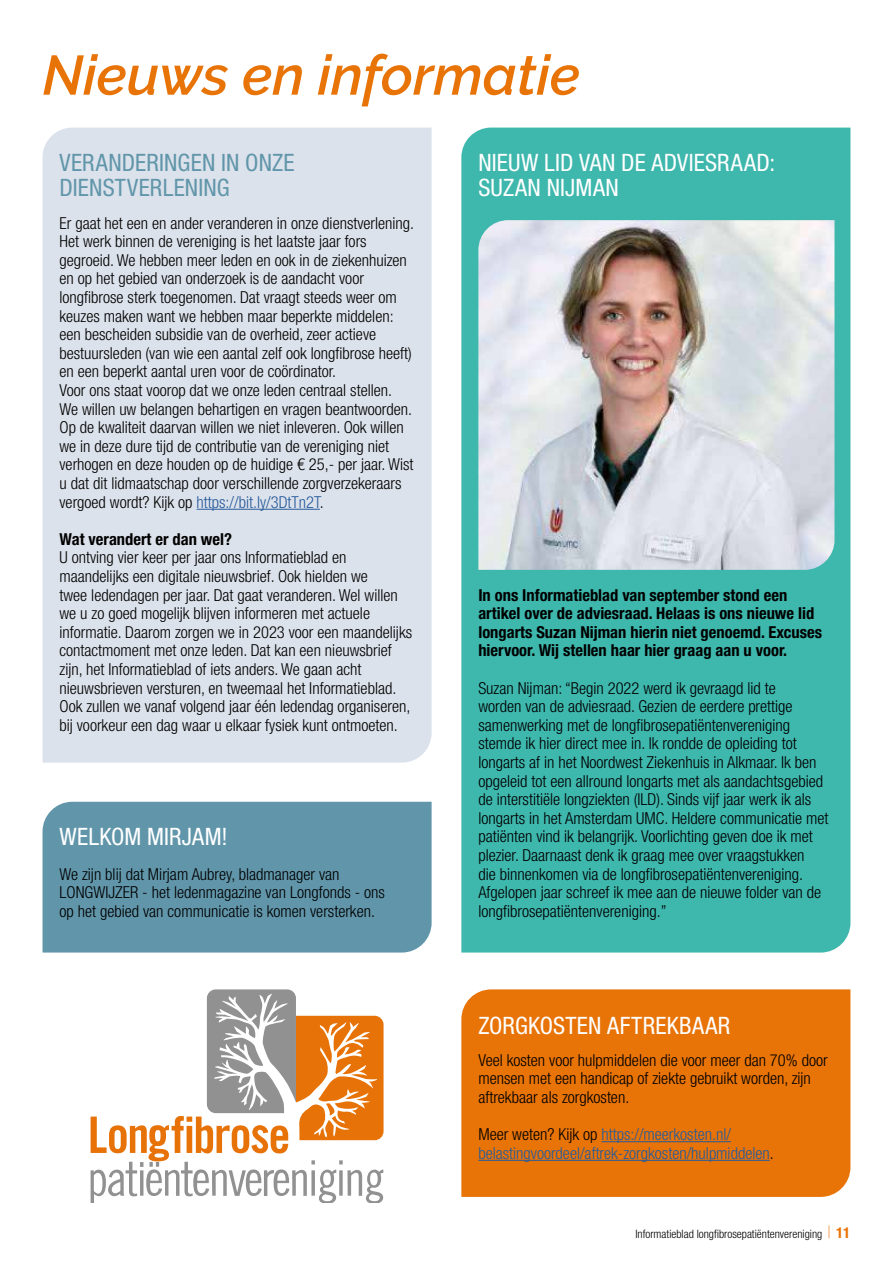
<style>
.page{position:relative;width:893px;height:1263px;background:#fff}
.page>*{position:absolute;margin:0;border:0;box-sizing:border-box;transform-origin:0 0}
.t1{font:italic 600 55.5px "Raleway";color:#e87307}
.t2{font:condensed 24px/25.5px "Helvetica Neue LT Std";letter-spacing:.01em;color:#fff}
.t3{font:condensed 24px/25.5px "Helvetica Neue LT Std";letter-spacing:.005em;color:#6196aa}
.t4{font:300 condensed 16.5px/18.6px "Helvetica Neue LT Std";color:#000}
.t5{font:700 condensed 16.5px/18.6px "Helvetica Neue LT Std";color:#000}
.t6{font:300 condensed 16.5px/18.6px "Helvetica Neue LT Std";color:#275b9b}
.t7{font:300 condensed 11.7px "Helvetica Neue LT Std";color:#000}
.s1{color:#275b9b}
.s2{color:#000}
.s3{font-size:17.4px;color:#e87307}
.s4{font-weight:700;font-size:15px;color:#e87307}
</style>
<div class="page">
<div style="left:43px;top:128px;width:389px;height:635px;background:#dce2eb"></div>
<hr style="left:197px;top:509px;width:123px;height:1px;background:#275b9b">
<div style="left:43px;top:802px;width:389px;height:150px;background:#6196aa"></div>
<div style="left:461px;top:989px;width:389px;height:208px;background:#e87307"></div>
<hr style="left:601px;top:1141px;width:130px;height:1px;background:#275b9b">
<hr style="left:478px;top:1160px;width:292px;height:1px;background:#275b9b">
<div style="left:461px;top:128px;width:389px;height:824px;background:#3eb7ad"></div>
<img style="left:478px;top:220px;width:356px;height:350px">
<svg style="left:91px;top:989px;width:293px;height:213px"></svg>
<h1 class="t1" style="left:43px;top:43px;width:539px">Nieuws en informatie</h1>
<h2 class="t3" style="left:60px;top:149px;width:237px">VERANDERINGEN IN ONZE<br>DIENSTVERLENING</h2>
<p class="t4" style="left:60px;top:213px;width:356px">Er gaat het een en ander veranderen in onze dienstverlening.<br>Het werk binnen de vereniging is het laatste jaar fors gegroeid. We hebben meer leden en ook in de ziekenhuizen en op het gebied van onderzoek is de aandacht voor longfibrose sterk toegenomen. Dat vraagt steeds weer om keuzes maken want we hebben maar beperkte middelen: een bescheiden subsidie van de overheid, zeer actieve bestuursleden (van wie een aantal zelf ook longfibrose heeft) en een beperkt aantal uren voor de coördinator.<br>Voor ons staat voorop dat we onze leden centraal stellen.<br>We willen uw belangen behartigen en vragen beantwoorden.<br>Op de kwaliteit daarvan willen we niet inleveren. Ook willen we in deze dure tijd de contributie van de vereniging niet verhogen en deze houden op de huidige € 25,- per jaar. Wist u dat dit lidmaatschap door verschillende zorgverzekeraars vergoed wordt? Kijk op <span class="s1">https://bit.ly/3DtTn2T</span>.</p>
<p class="t5" style="left:60px;top:529px;width:174px">Wat verandert er dan wel?</p>
<p class="t4" style="left:60px;top:548px;width:354px">U ontving vier keer per jaar ons Informatieblad en maandelijks een digitale nieuwsbrief. Ook hielden we<br>twee ledendagen per jaar. Dat gaat veranderen. Wel willen we u zo goed mogelijk blijven informeren met actuele informatie. Daarom zorgen we in 2023 voor een maandelijks contactmoment met onze leden. Dat kan een nieuwsbrief zijn, het Informatieblad of iets anders. We gaan acht nieuwsbrieven versturen, en tweemaal het Informatieblad.<br>Ook zullen we vanaf volgend jaar één ledendag organiseren, bij voorkeur een dag waar u elkaar fysiek kunt ontmoeten.</p>
<h2 class="t2" style="left:60px;top:823px;width:170px">WELKOM MIRJAM!</h2>
<p class="t4" style="left:60px;top:864px;width:327px">We zijn blij dat Mirjam Aubrey, bladmanager van<br>LONGWIJZER - het ledenmagazine van Longfonds - ons op het gebied van communicatie is komen versterken.</p>
<h2 class="t2" style="left:478px;top:149px;width:298px">NIEUW LID VAN DE ADVIESRAAD:<br>SUZAN NIJMAN</h2>
<p class="t5" style="left:478px;top:585px;width:345px">In ons Informatieblad van september stond een artikel over de adviesraad. Helaas is ons nieuwe lid longarts Suzan Nijman hierin niet genoemd. Excuses hiervoor. Wij stellen haar hier graag aan u voor.</p>
<p class="t4" style="left:478px;top:678px;width:352px">Suzan Nijman: “Begin 2022 werd ik gevraagd lid te<br>worden van de adviesraad. Gezien de eerdere prettige samenwerking met de longfibrosepatiëntenvereniging stemde ik hier direct mee in. Ik rondde de opleiding tot longarts af in het Noordwest Ziekenhuis in Alkmaar. Ik ben opgeleid tot een allround longarts met als aandachtsgebied de interstitiële longziekten (ILD). Sinds vijf jaar werk ik als longarts in het Amsterdam UMC. Heldere communicatie met patiënten vind ik belangrijk. Voorlichting geven doe ik met plezier. Daarnaast denk ik graag mee over vraagstukken<br>die binnenkomen via de longfibrosepatiëntenvereniging.<br>Afgelopen jaar schreef ik mee aan de nieuwe folder van de longfibrosepatiëntenvereniging.”</p>
<h2 class="t2" style="left:478px;top:1013px;width:253px">ZORGKOSTEN AFTREKBAAR</h2>
<p class="t4" style="left:478px;top:1050px;width:351px">Veel kosten voor hulpmiddelen die voor meer dan 70% door mensen met een handicap of ziekte gebruikt worden, zijn aftrekbaar als zorgkosten.</p>
<p class="t6" style="left:478px;top:1125px;width:297px"><span class="s2">Meer weten? Kijk op</span> https://meerkosten.nl/ belastingvoordeel/aftrek-zorgkosten/hulpmiddelen<span class="s2">.</span></p>
<p class="t7" style="left:635px;top:1227px;width:217px">Informatieblad longfibrosepatiëntenvereniging <span class="s3">|</span> <span class="s4">11</span></p>
</div>
